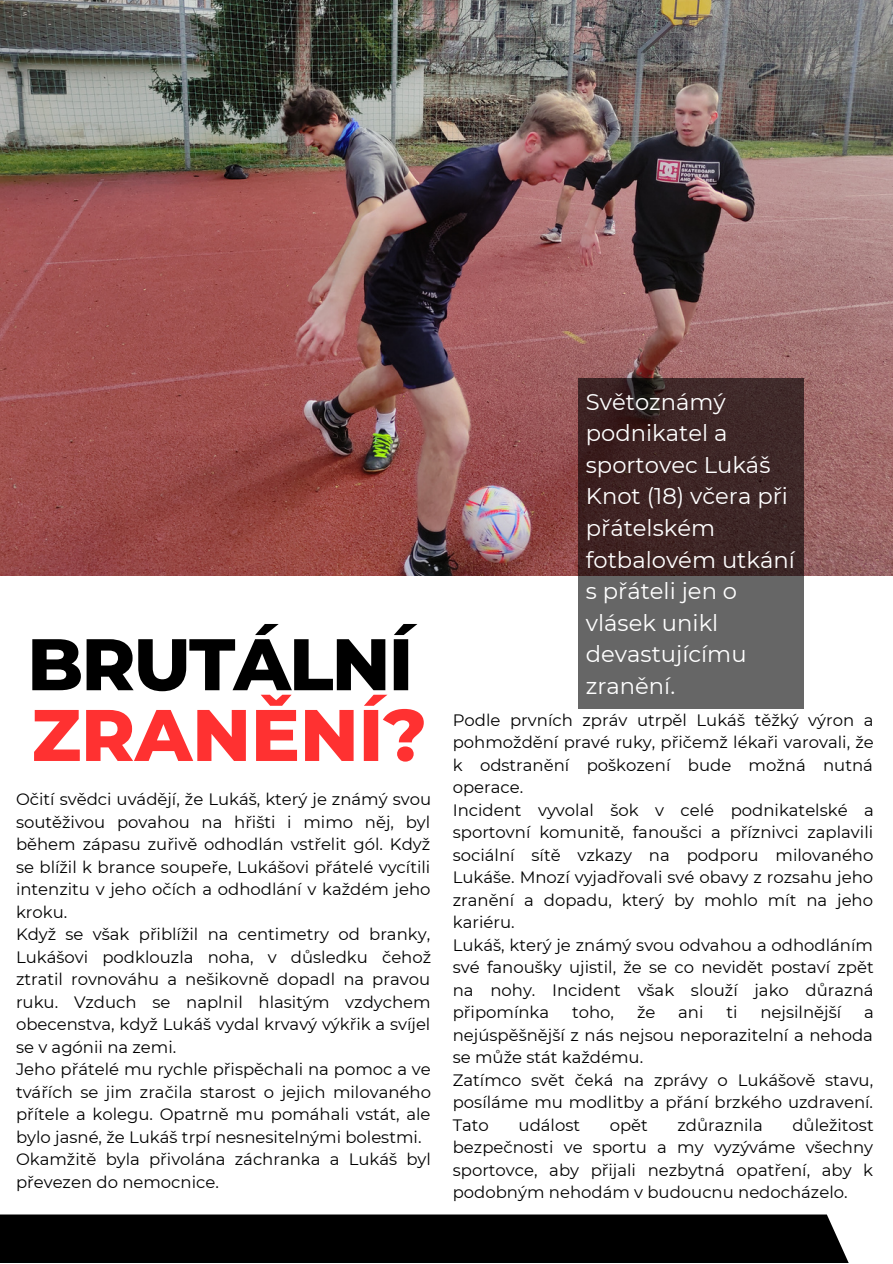
<style>
.page{position:relative;width:893px;height:1264px;background:#fff}
.page>*{position:absolute;margin:0;border:0;box-sizing:border-box;transform-origin:0 0}
.t1{font:800 72.9px "Montserrat";letter-spacing:-.025em;color:#000}
.t2{font:800 72.9px "Montserrat";color:#ff3131}
.t3{font:22.65px/31.5px "Montserrat";color:#fff}
.t4{font:16.5px/22.5px "Montserrat";color:#000}
</style>
<div class="page">
<div style="left:0;top:1214px;width:849px;height:48px;background:#000"></div>
<img style="left:0;top:0;width:892px;height:575px">
<svg style="left:578px;top:378px;width:225px;height:331px;background:#4d3e3e"></svg>
<h1 class="t1" style="left:27px;top:619px;width:387px">BRUTÁLNÍ</h1>
<h1 class="t2" style="left:32px;top:690px;width:397px">ZRANĚNÍ?</h1>
<p class="t4" style="left:16px;top:788px;width:416px">Očití svědci uvádějí, že Lukáš, který je známý svou soutěživou povahou na hřišti i mimo něj, byl během zápasu zuřivě odhodlán vstřelit gól. Když se blížil k brance soupeře, Lukášovi přátelé vycítili intenzitu v jeho očích a odhodlání v každém jeho kroku.<br>Když se však přiblížil na centimetry od branky, Lukášovi podklouzla noha, v důsledku čehož ztratil rovnováhu a nešikovně dopadl na pravou ruku. Vzduch se naplnil hlasitým vzdychem obecenstva, když Lukáš vydal krvavý výkřik a svíjel se v agónii na zemi.<br>Jeho přátelé mu rychle přispěchali na pomoc a ve tvářích se jim zračila starost o jejich milovaného přítele a kolegu. Opatrně mu pomáhali vstát, ale bylo jasné, že Lukáš trpí nesnesitelnými bolestmi.<br>Okamžitě byla přivolána záchranka a Lukáš byl převezen do nemocnice.</p>
<h2 class="t3" style="left:586px;top:386px;width:210px">Světoznámý podnikatel a sportovec Lukáš<br>Knot (18) včera při přátelském fotbalovém utkání s přáteli jen o vlásek unikl devastujícímu zranění.</h2>
<p class="t4" style="left:452px;top:708px;width:422px">Podle prvních zpráv utrpěl Lukáš těžký výron a pohmoždění pravé ruky, přičemž lékaři varovali, že k odstranění poškození bude možná nutná operace.<br>Incident vyvolal šok v celé podnikatelské a sportovní komunitě, fanoušci a příznivci zaplavili sociální sítě vzkazy na podporu milovaného Lukáše. Mnozí vyjadřovali své obavy z rozsahu jeho zranění a dopadu, který by mohlo mít na jeho kariéru.<br>Lukáš, který je známý svou odvahou a odhodláním své fanoušky ujistil, že se co nevidět postaví zpět na nohy. Incident však slouží jako důrazná připomínka</p>
<p class="t4" style="left:572px;top:1000px;width:43px">toho,</p>
<p class="t4" style="left:637px;top:1000px;width:20px">že</p>
<p class="t4" style="left:678px;top:1000px;width:27px">ani</p>
<p class="t4" style="left:726px;top:1000px;width:13px">ti</p>
<p class="t4" style="left:760px;top:1000px;width:82px">nejsilnější</p>
<p class="t4" style="left:452px;top:1000px;width:422px;text-indent:411px">a nejúspěšnější z nás nejsou neporazitelní a nehoda se může stát každému.<br>Zatímco svět čeká na zprávy o Lukášově stavu, posíláme mu modlitby a přání brzkého uzdravení.<br>Tato</p>
<p class="t4" style="left:452px;top:1113px;width:422px;text-align:justify;text-indent:339px">důležitost bezpečnosti ve sportu a my vyzýváme všechny sportovce, aby přijali nezbytná opatření, aby k podobným nehodám v budoucnu nedocházelo.</p>
<p class="t4" style="left:518px;top:1113px;width:63px">událost</p>
<p class="t4" style="left:609px;top:1113px;width:40px">opět</p>
<p class="t4" style="left:677px;top:1113px;width:87px">zdůraznila</p>
</div>
